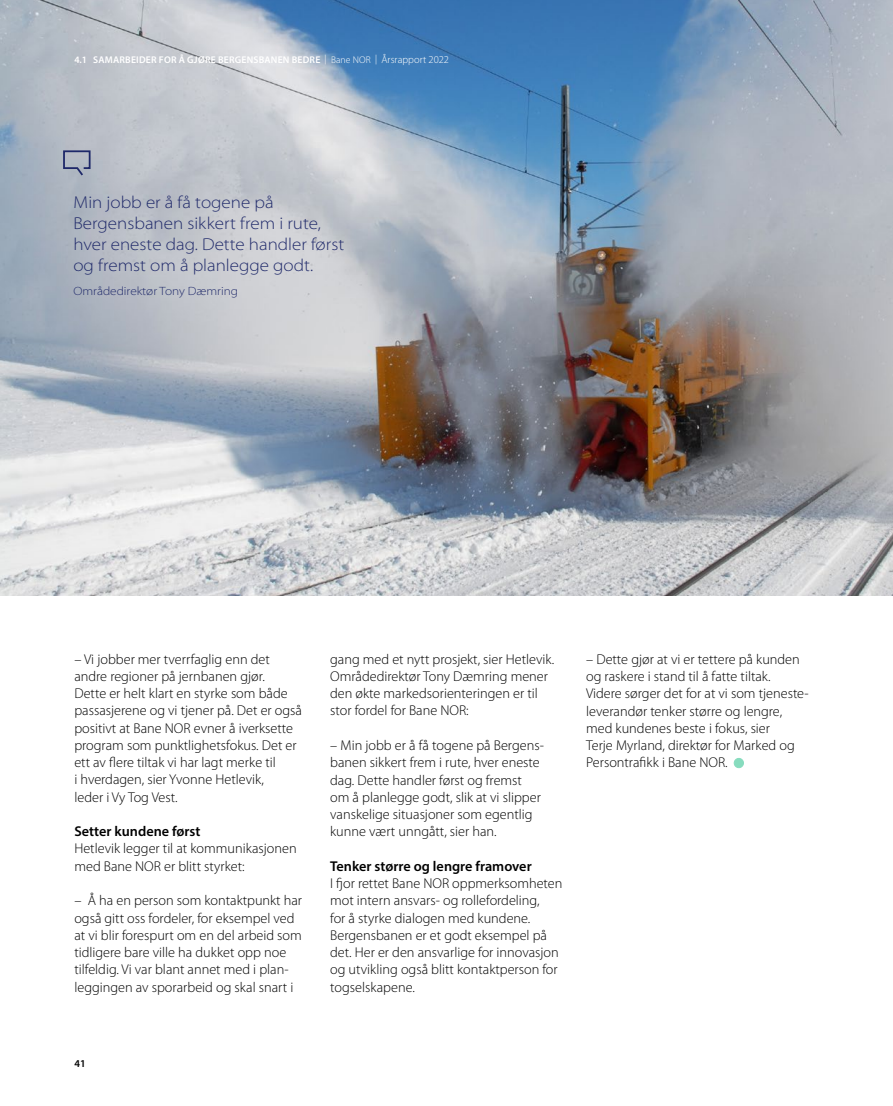
<style>
.page{position:relative;width:893px;height:1106px;background:#fff}
.page>*{position:absolute;margin:0;border:0;box-sizing:border-box;transform-origin:0 0}
.t1{font:300 semi-expanded 17.25px/21px "Myriad Pro";color:#1e2869}
.t2{font:300 14.25px/17.2px "Myriad Pro";color:#000}
.t3{font:600 14.25px "Myriad Pro";color:#000}
.t4{font:300 semi-expanded 12px "Myriad Pro";color:#1e2869}
.t5{font:600 10.5px "Myriad Pro";color:#000}
.t6{font:600 9.75px "Myriad Pro";letter-spacing:.02em;color:#fff}
.s1{font-weight:300}
.s2{font-weight:300;font-size:10.5px}
</style>
<div class="page">
<img style="left:0;top:0;width:893px;height:595px">
<div style="left:734px;top:758px;width:9px;height:9px;background:#87dcbe;border-radius:50%"></div>
<div style="left:734px;top:758px;width:10px;height:10px;border:1px solid #87dcbe;border-radius:50%"></div>
<svg style="left:62px;top:149px;width:29px;height:28px"></svg>
<p class="t6" style="left:74px;top:54px;width:376px">4.1 SAMARBEIDER FOR Å GJØRE BERGENSBANEN BEDRE <span class="s1">| Bane NOR |</span> <span class="s2">Årsrapport 2022</span></p>
<p class="t1" style="left:73px;top:191px;width:272px">Min jobb er å få togene på<br>Bergensbanen sikkert frem i rute, hver eneste dag. Dette handler først og fremst om å planlegge godt.</p>
<p class="t4" style="left:73px;top:283px;width:166px">Områdedirektør Tony Dæmring</p>
<p class="t2" style="left:74px;top:650px;width:229px">– Vi jobber mer tverrfaglig enn det andre regioner på jernbanen gjør.<br>Dette er helt klart en styrke som både passasjerene og vi tjener på. Det er også positivt at Bane NOR evner å iverksette program som punktlighetsfokus. Det er ett av flere tiltak vi har lagt merke til<br>i hverdagen, sier Yvonne Hetlevik,<br>leder i Vy Tog Vest.</p>
<p class="t3" style="left:74px;top:822px;width:128px">Setter kundene først</p>
<p class="t2" style="left:74px;top:840px;width:224px">Hetlevik legger til at kommunikasjonen med Bane NOR er blitt styrket:</p>
<p class="t2" style="left:74px;top:891px;width:229px">– Å ha en person som kontaktpunkt har også gitt oss fordeler, for eksempel ved at vi blir forespurt om en del arbeid som tidligere bare ville ha dukket opp noe tilfeldig. Vi var blant annet med i plan&shy;leggingen av sporarbeid og skal snart i</p>
<p class="t5" style="left:74px;top:1056px;width:13px">41</p>
<p class="t2" style="left:330px;top:650px;width:226px">gang med et nytt prosjekt, sier Hetlevik.<br>Områdedirektør Tony Dæmring mener den økte markedsorienteringen er til stor fordel for Bane NOR:</p>
<p class="t2" style="left:330px;top:736px;width:214px">– Min jobb er å få togene på Bergens&shy;banen sikkert frem i rute, hver eneste dag. Dette handler først og fremst om å planlegge godt, slik at vi slipper vanskelige situasjoner som egentlig kunne vært unngått, sier han.</p>
<p class="t3" style="left:330px;top:857px;width:203px">Tenker større og lengre framover</p>
<p class="t2" style="left:330px;top:874px;width:234px">I fjor rettet Bane NOR oppmerksomheten mot intern ansvars- og rollefordeling,<br>for å styrke dialogen med kundene.<br>Bergensbanen er et godt eksempel på det. Her er den ansvarlige for innovasjon og utvikling også blitt kontaktperson for togselskapene.</p>
<p class="t2" style="left:586px;top:650px;width:224px">– Dette gjør at vi er tettere på kunden og raskere i stand til å fatte tiltak.<br>Videre sørger det for at vi som tjeneste&shy;leverandør tenker større og lengre, med kundenes beste i fokus, sier<br>Terje Myrland, direktør for Marked og Persontrafikk i Bane NOR.</p>
</div>
